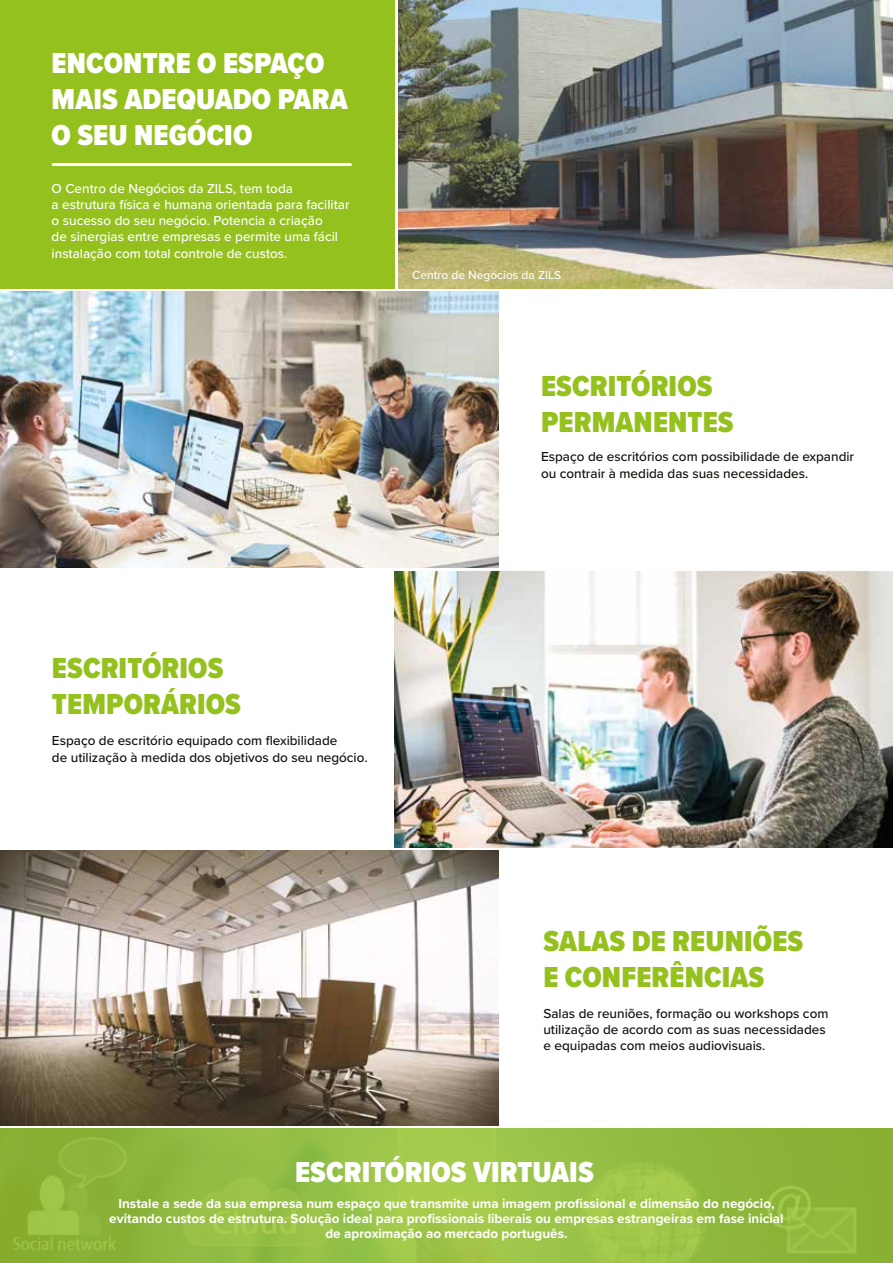
<style>
.page{position:relative;width:893px;height:1263px;background:#fff}
.page>*{position:absolute;margin:0;border:0;box-sizing:border-box;transform-origin:0 0}
.t1{font:900 30px/36px "Proxima Nova Cond";letter-spacing:.005em;color:#95c11f}
.t2{font:900 30px/36px "Proxima Nova Cond";letter-spacing:.005em;color:#fff}
.t3{font:500 13.5px/16.2px "Proxima Nova";color:#12100b}
.t4{font:700 13.5px/15px "Proxima Nova";color:#fff;text-align:center}
.t5{font:500 13.5px/16.2px "Proxima Nova";color:#fff}
.t6{font:500 12px "Proxima Nova";color:#fff}
</style>
<div class="page">
<img style="left:0;top:1128px;width:893px;height:135px">
<img style="left:0;top:292px;width:498px;height:275px">
<img style="left:398px;top:0;width:495px;height:289px">
<img style="left:394px;top:571px;width:499px;height:276px">
<img style="left:0;top:851px;width:498px;height:275px">
<div style="left:0;top:0;width:394px;height:289px;background:#95c11f"></div>
<hr style="left:53px;top:163px;width:297px;height:3px;background:#fff">
<h1 class="t2" style="left:52px;top:44px;width:297px">ENCONTRE O ESPAÇO<br>MAIS ADEQUADO PARA<br>O SEU NEGÓCIO</h1>
<p class="t5" style="left:52px;top:180px;width:299px">O Centro de Negócios da ZILS, tem toda<br>a estrutura física e humana orientada para facilitar o sucesso do seu negócio. Potencia a criação<br>de sinergias entre empresas e permite uma fácil instalação com total controle de custos.</p>
<p class="t6" style="left:412px;top:266px;width:151px">Centro de Negócios da ZILS</p>
<h1 class="t1" style="left:541px;top:367px;width:194px">ESCRITÓRIOS<br>PERMANENTES</h1>
<p class="t3" style="left:541px;top:448px;width:315px">Espaço de escritórios com possibilidade de expandir ou contrair à medida das suas necessidades.</p>
<h1 class="t1" style="left:52px;top:650px;width:191px">ESCRITÓRIOS<br>TEMPORÁRIOS</h1>
<p class="t3" style="left:52px;top:732px;width:317px">Espaço de escritório equipado com flexibilidade<br>de utilização à medida dos objetivos do seu negócio.</p>
<h1 class="t1" style="left:543px;top:923px;width:261px">SALAS DE REUNIÕES<br>E CONFERÊNCIAS</h1>
<p class="t3" style="left:543px;top:1005px;width:287px">Salas de reuniões, formação ou workshops com utilização de acordo com as suas necessidades e equipadas com meios audiovisuais.</p>
<h1 class="t2" style="left:295px;top:1154px;width:300px">ESCRITÓRIOS VIRTUAIS</h1>
<p class="t4" style="left:109px;top:1195px;width:676px">Instale a sede da sua empresa num espaço que transmite uma imagem profissional e dimensão do negócio, evitando custos de estrutura. Solução ideal para profissionais liberais ou empresas estrangeiras em fase inicial de aproximação ao mercado português.</p>
</div>
